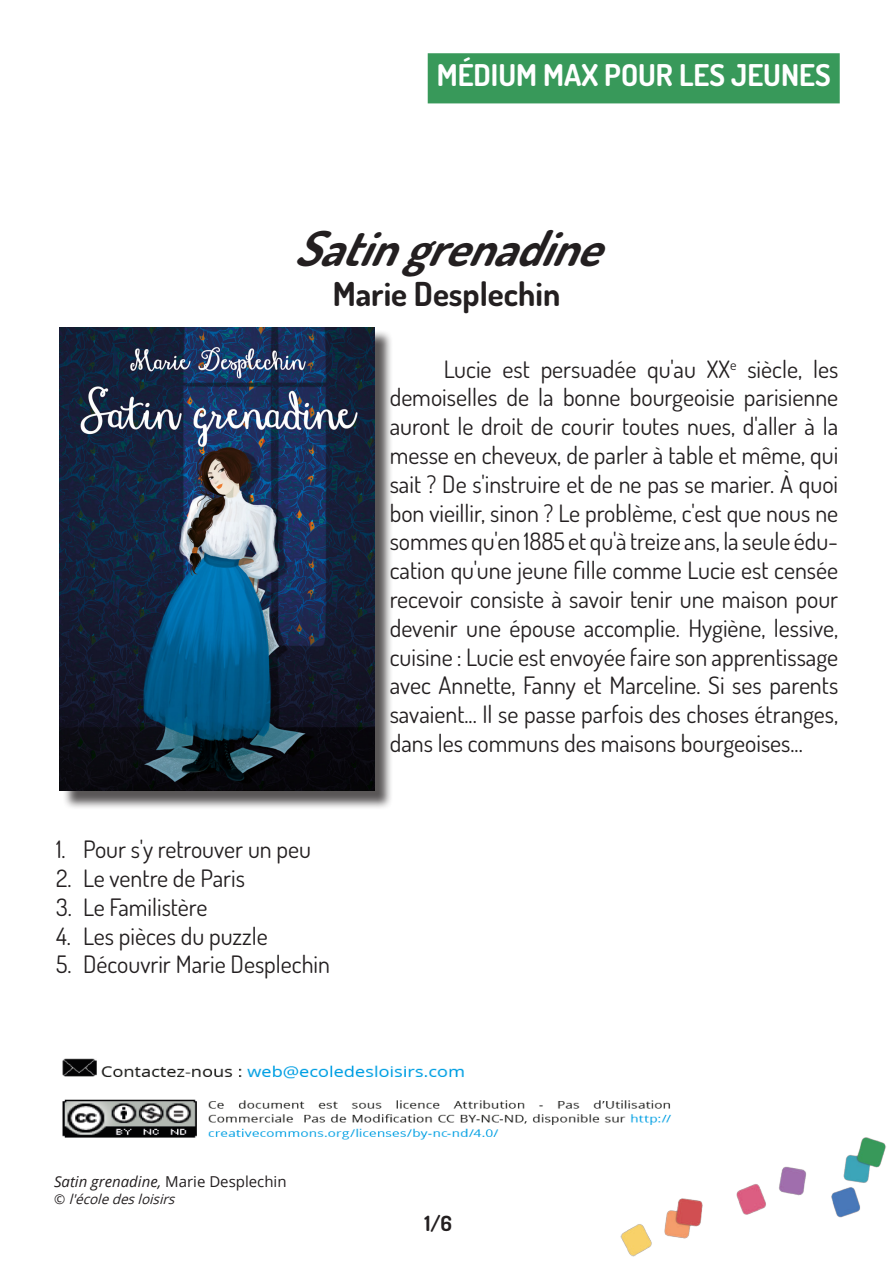
<style>
.page{position:relative;width:893px;height:1263px;background:#fff}
.page>*{position:absolute;margin:0;border:0;box-sizing:border-box;transform-origin:0 0}
.t1{font:italic 700 48px "Dosis";color:#231f20}
.t2{font:700 33px "Dosis";color:#231f20}
.t3{font:700 30px "Dosis";color:#fff}
.t4{font:24px/28.8px "Dosis";color:#231f20;text-align:justify}
.t5{font:700 21px "Dosis";color:#231f20}
.t6{font:italic 15px "Open Sans";color:#231f20}
.t7{font:italic 13.5px "Open Sans";color:#231f20}
.s1{font-style:normal}
</style>
<div class="page">
<div style="left:428px;top:54px;width:411px;height:49px;background:#38995a"></div>
<div style="left:428px;top:53px;width:412px;height:50px;border:2px solid #38995a"></div>
<img style="left:620px;top:1137px;width:266px;height:120px">
<img style="left:62px;top:1058px;width:610px;height:83px">
<div style="left:62px;top:330px;width:331px;height:480px;background:#231f20;opacity:.75"></div>
<img style="left:60px;top:327px;width:314px;height:464px">
<p class="t3" style="left:437px;top:55px;width:396px">MÉDIUM MAX POUR LES JEUNES</p>
<p class="t1" style="left:294px;top:218px;width:335px">Satingrenadine</p>
<p class="t2" style="left:333px;top:272px;width:229px">Marie Desplechin</p>
<p class="t4" style="left:56px;top:834px;width:257px">1. Pour s'y retrouver un peu</p>
<p class="t4" style="left:56px;top:863px;width:190px">2. Le ventre de Paris</p>
<p class="t4" style="left:56px;top:892px;width:153px">3. Le Familistère</p>
<p class="t4" style="left:56px;top:921px;width:213px">4. Les pièces du puzzle</p>
<p class="t4" style="left:56px;top:949px;width:276px">5. Découvrir Marie Desplechin</p>
<p class="t4" style="left:390px;top:354px;width:450px;text-indent:54px">Lucie est persuadée qu'au XX<sup>e</sup> siècle, les demoiselles de la bonne bourgeoisie parisienne auront le droit de courir toutes nues, d'aller à la messe en cheveux, de parler à table et même, qui sait ? De s'instruire et de ne pas se marier. À quoi bon vieillir, sinon ? Le problème, c'est que nous ne sommes qu'en 1885 et qu'à treize ans, la seule édu&shy;cation qu'une jeune fille comme Lucie est censée recevoir consiste à savoir tenir une maison pour devenir une épouse accomplie. Hygiène, lessive, cuisine : Lucie est envoyée faire son apprentissage avec Annette, Fanny et Marceline. Si ses parents savaient... Il se passe parfois des choses étranges, dans les communs des maisons bourgeoises...</p>
<p class="t6" style="left:54px;top:1171px;width:234px">Satin grenadine, <span class="s1">Marie Desplechin</span></p>
<p class="t7" style="left:54px;top:1189px;width:127px"><span class="s1">©</span> l'écoledesloisirs</p>
<p class="t5" style="left:425px;top:1209px;width:29px">1/6</p>
</div>
